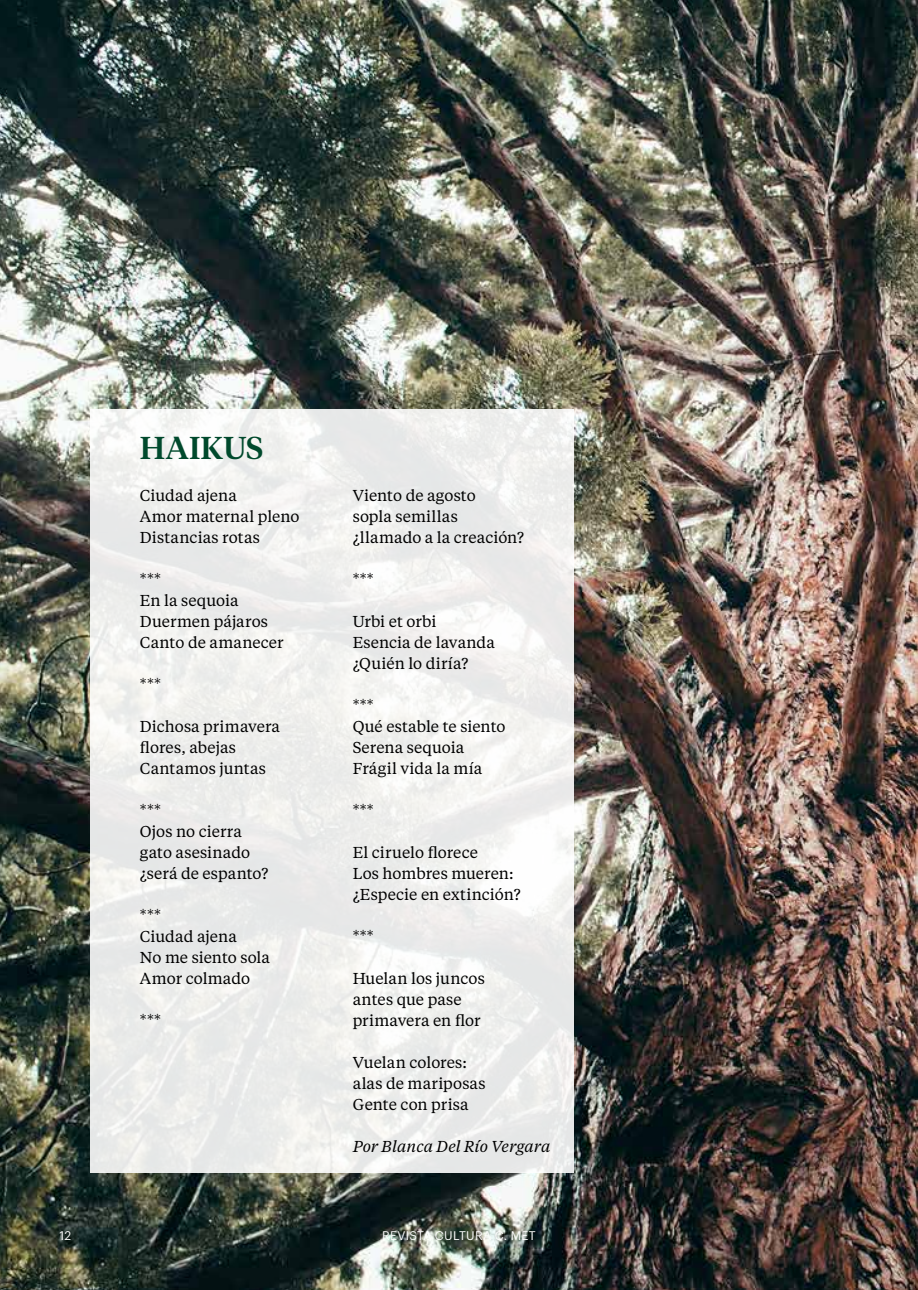
<style>
.page{position:relative;width:918px;height:1290px;background:#fff}
.page>*{position:absolute;margin:0;border:0;box-sizing:border-box;transform-origin:0 0}
.t1{font:500 31.5px "Tiempos Headline";letter-spacing:.005em;color:#00492c}
.t2{font:15.75px/21px "Tiempos Text";letter-spacing:.005em;color:#000}
.t3{font:italic 15.75px "Tiempos Text";color:#000}
.t4{font:12.25px "Graphik";letter-spacing:.025em;color:#fff}
.t5{font:12.25px "Graphik";color:#fff}
</style>
<div class="page">
<img style="left:0;top:0;width:918px;height:1290px">
<svg style="left:91px;top:409px;width:483px;height:764px;fill:#ededec"></svg>
<h1 class="t1" style="left:140px;top:426px;width:125px">HAIKUS</h1>
<p class="t2" style="left:140px;top:484px;width:161px">Ciudad ajena<br>Amor maternal pleno<br>Distancias rotas</p>
<p class="t2" style="left:140px;top:568px;width:145px">***<br>En la sequoia<br>Duermen pájaros<br>Canto de amanecer</p>
<p class="t2" style="left:140px;top:673px;width:23px">***</p>
<p class="t2" style="left:140px;top:715px;width:142px">Dichosa primavera flores, abejas<br>Cantamos juntas</p>
<p class="t2" style="left:140px;top:799px;width:130px">***<br>Ojos no cierra gato asesinado ¿será de espanto?</p>
<p class="t2" style="left:140px;top:904px;width:132px">***<br>Ciudad ajena<br>No me siento sola<br>Amor colmado</p>
<p class="t2" style="left:140px;top:1009px;width:23px">***</p>
<p class="t2" style="left:353px;top:484px;width:173px">Viento de agosto<br>sopla semillas ¿llamado a la creación?</p>
<p class="t2" style="left:353px;top:568px;width:23px">***</p>
<p class="t2" style="left:353px;top:610px;width:144px">Urbi et orbi<br>Esencia de lavanda ¿Quién lo diría?</p>
<p class="t2" style="left:353px;top:694px;width:154px">***<br>Qué estable te siento<br>Serena sequoia<br>Frágil vida la mía</p>
<p class="t2" style="left:353px;top:799px;width:23px">***</p>
<p class="t2" style="left:353px;top:841px;width:169px">El ciruelo florece<br>Los hombres mueren: ¿Especie en extinción?</p>
<p class="t2" style="left:353px;top:925px;width:23px">***</p>
<p class="t2" style="left:353px;top:967px;width:134px">Huelan los juncos antes que pase primavera en flor</p>
<p class="t2" style="left:353px;top:1051px;width:134px">Vuelan colores: alas de mariposas<br>Gente con prisa</p>
<p class="t3" style="left:353px;top:1135px;width:199px">Por Blanca Del Río Vergara</p>
<p class="t5" style="left:60px;top:1226px;width:13px">12</p>
<p class="t4" style="left:382px;top:1226px;width:155px">REVISTA CULTURA C. MET</p>
</div>
